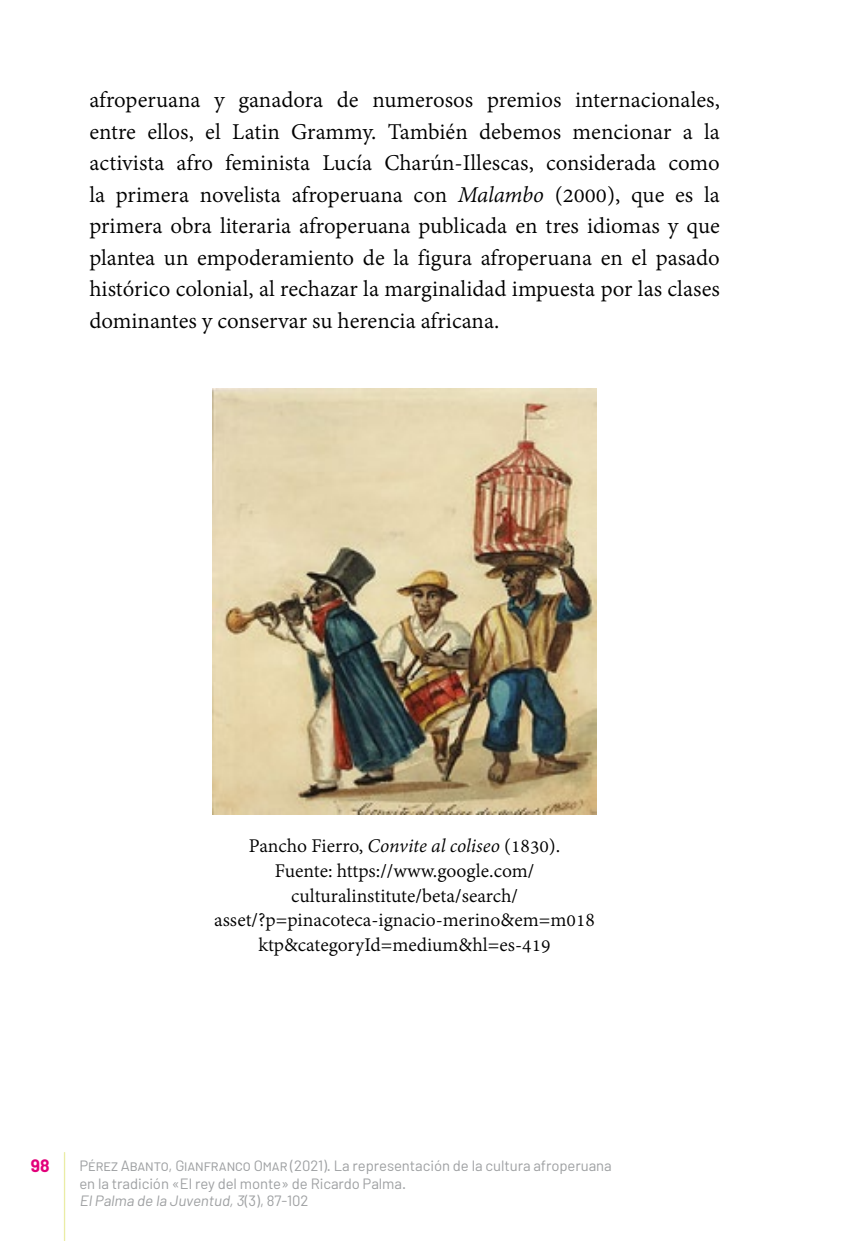
<style>
.page{position:relative;width:844px;height:1241px;background:#fff}
.page>*{position:absolute;margin:0;border:0;box-sizing:border-box;transform-origin:0 0}
.t1{font:24.5px/31.5px "Adobe Devanagari";color:#000;text-align:justify}
.t2{font:21px/24.5px "Adobe Devanagari";color:#000;text-align:center}
.t3{font:700 17.5px "Barlow";color:#e2007a}
.t4{font:14.88px/17.5px "Barlow";letter-spacing:-.005em;color:#9ea0a2}
.s1{font-style:italic}
</style>
<div class="page">
<hr style="left:64px;top:1151px;width:1px;height:89px;background:#eaeca5">
<img style="left:212px;top:388px;width:384px;height:426px">
<p class="t1" style="left:89px;top:86px;width:632px">afroperuana y ganadora de numerosos premios internacionales, entre ellos, el Latin Grammy. También debemos mencionar a la activista afro feminista Lucía Charún-Illescas, considerada como la primera novelista afroperuana con <span class="s1">Malambo</span> (2000), que es la primera obra literaria afroperuana publicada en tres idiomas y que plantea un empoderamiento de la figura afroperuana en el pasado histórico colonial, al rechazar la marginalidad impuesta por las clases dominantes y conservar su herencia africana.</p>
<p class="t2" style="left:214px;top:835px;width:382px">Pancho Fierro, <span class="s1">Convite al coliseo</span> (1830).<br>Fuente: https://www.google.com/ culturalinstitute/beta/search/ asset/?p=pinacoteca-ignacio-merino&amp;em=m018 ktp&amp;categoryId=medium&amp;hl=es-419</p>
<p class="t3" style="left:31px;top:1152px;width:20px">98</p>
<p class="t4" style="left:79px;top:1156px;width:533px">Pérez Abanto, Gianfranco Omar (2021). La representación de la cultura afroperuana en la tradición «El rey del monte» de Ricardo Palma.<br>ElPalma de la Juventud,3( 3 ), 8 7- 1 0 2</p>
</div>
